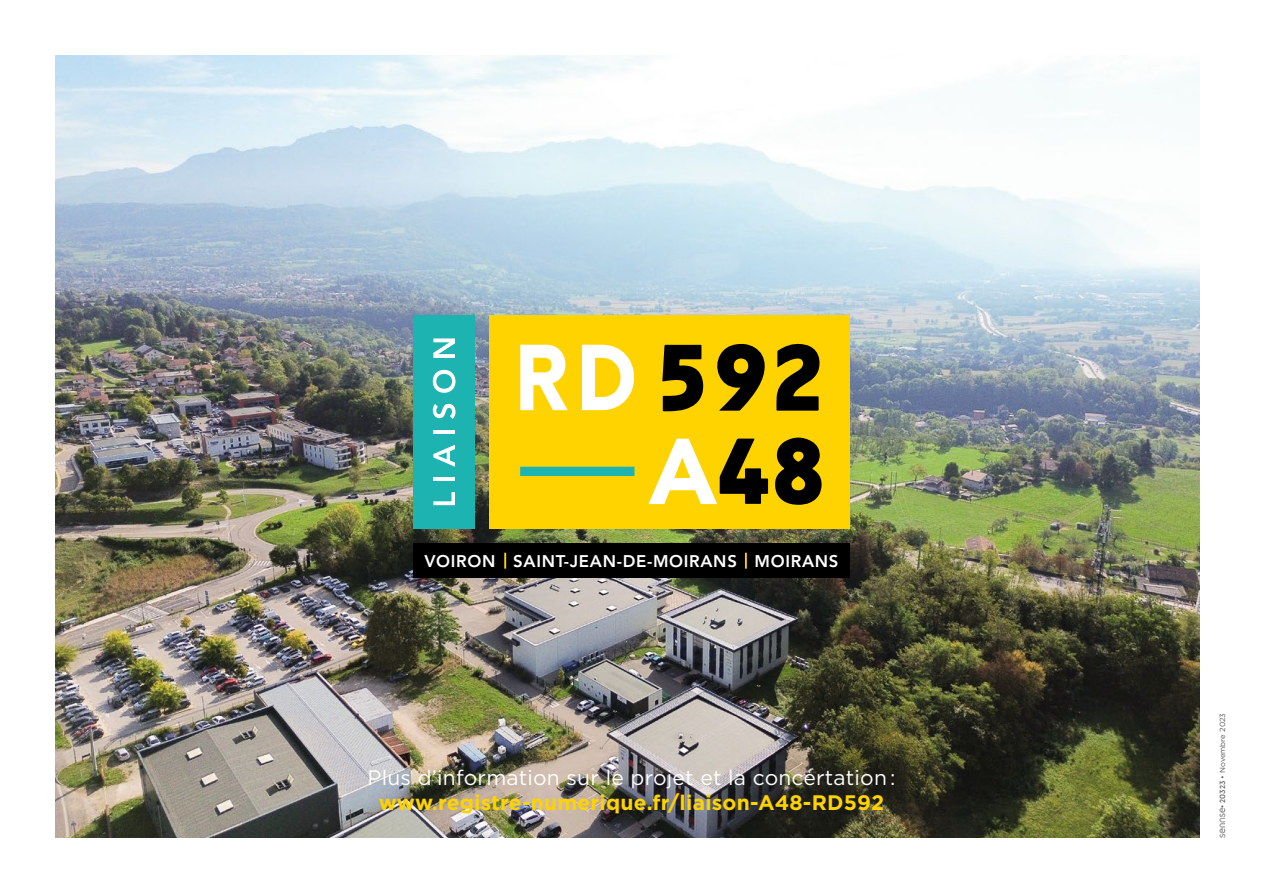
<style>
.page{position:relative;width:1263px;height:893px;background:#fff}
.page>*{position:absolute;margin:0;border:0;box-sizing:border-box;transform-origin:0 0}
.t1{font:21px "Gotham";letter-spacing:.01em;color:#fff}
.t2{font:700 21px "Gotham";letter-spacing:.01em;color:#ffd300}
.t3{font:800 16.8px "Avenir LT Std";letter-spacing:.04em;color:#fff}
.t4{font:7.5px "Gotham";color:#575756}
.s1{font-family:"Intro Semi Bold Alt"}
</style>
<div class="page">
<img style="left:55px;top:55px;width:1144px;height:783px">
<svg style="left:1219px;top:808px;width:6px;height:30px"></svg>
<div style="left:414px;top:315px;width:61px;height:214px;background:#1cb3b0"></div>
<svg style="left:433px;top:492px;width:22px;height:13px"></svg>
<hr style="left:433px;top:477px;width:22px;height:4px;background:#fff">
<svg style="left:433px;top:445px;width:22px;height:22px"></svg>
<hr style="left:433px;top:430px;width:22px;height:4px;background:#fff">
<svg style="left:433px;top:404px;width:22px;height:15px"></svg>
<svg style="left:433px;top:370px;width:22px;height:23px"></svg>
<svg style="left:433px;top:338px;width:22px;height:20px"></svg>
<div style="left:489px;top:315px;width:360px;height:214px;background:#ffd300"></div>
<div style="left:414px;top:543px;width:435px;height:35px;background:#000"></div>
<svg style="left:520px;top:345px;width:48px;height:65px"></svg>
<svg style="left:582px;top:345px;width:53px;height:65px"></svg>
<svg style="left:775px;top:437px;width:47px;height:68px"></svg>
<svg style="left:648px;top:439px;width:120px;height:65px"></svg>
<svg style="left:717px;top:343px;width:48px;height:68px"></svg>
<svg style="left:776px;top:343px;width:44px;height:68px"></svg>
<svg style="left:662px;top:345px;width:41px;height:66px"></svg>
<div style="left:520px;top:467px;width:114px;height:9px;background:#1db3b0"></div>
<svg style="left:504px;top:553px;width:2px;height:16px"></svg>
<svg style="left:745px;top:553px;width:2px;height:16px"></svg>
<p class="t3" style="left:424px;top:551px;width:416px">VOIRON SAINT-JEAN-DE-MOIRANS MOIRANS</p>
<p class="t1" style="left:367px;top:764px;width:530px">Plus d’information sur le projet et la concertation :</p>
<p class="t2" style="left:379px;top:788px;width:507px">www.registre-numerique.fr/liaison-A48-RD592</p>
<p class="t4" style="left:1218px;top:808px;width:96px;rotate:-90deg"><span class="s1">• 20323</span> • Novembre 2023</p>
</div>
